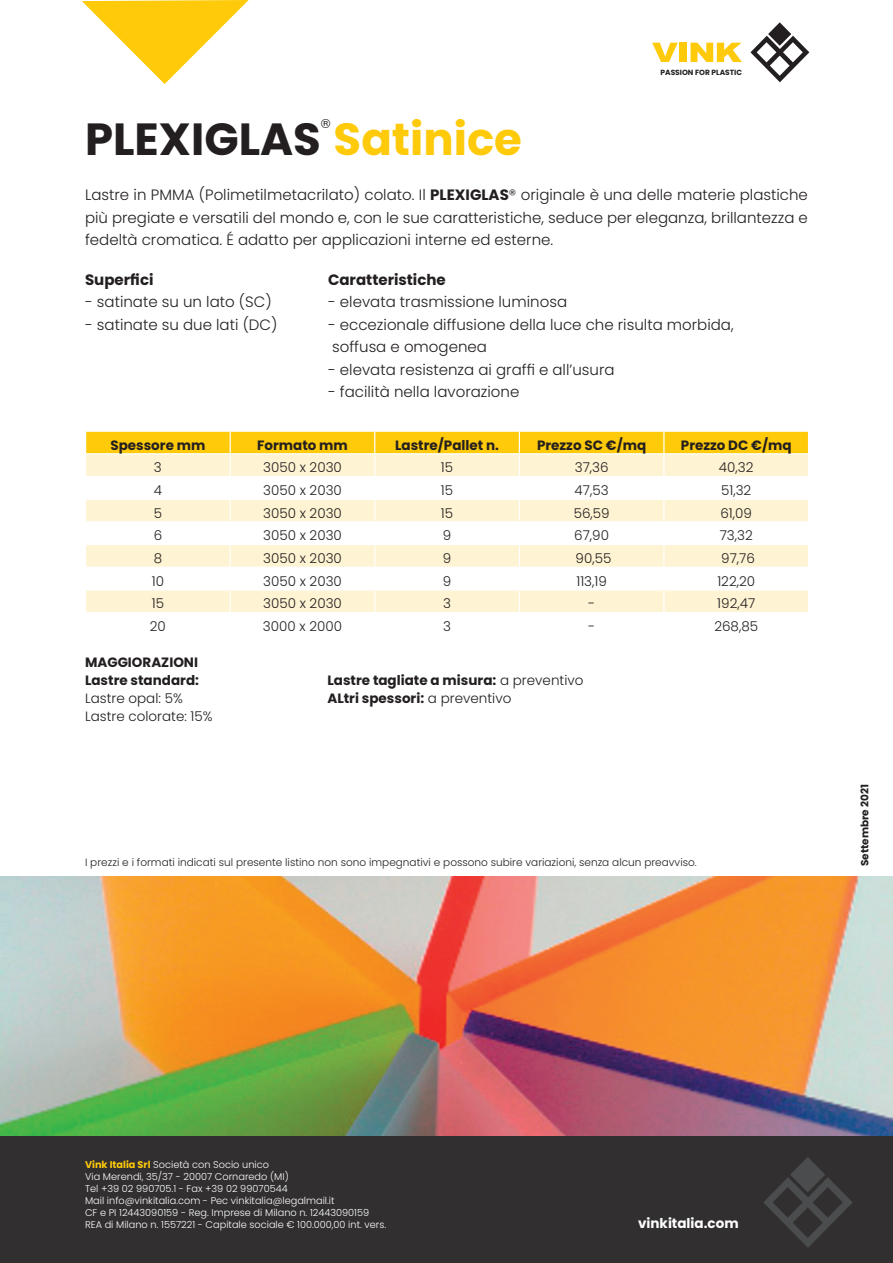
<style>
.page{position:relative;width:893px;height:1263px;background:#fff}
.page>*{position:absolute;margin:0;border:0;box-sizing:border-box;transform-origin:0 0}
.t1{font:700 45px "Poppins";color:#231f20}
.t2{font:300 15px/22.5px "Poppins";color:#231f20;text-align:justify}
.t3{font:700 15px "Poppins";color:#231f20}
.t4{font:300 13.5px "Poppins";color:#231f20}
.t5{font:700 13.5px "Poppins";color:#231f20}
.t6{font:700 13.5px "Poppins";color:#fff}
.t7{font:12.45px "Helvetica";color:#231f20}
.t8{font:300 10.5px "Poppins";color:#231f20}
.t9{font:700 10.5px "Poppins";color:#231f20}
.t10{font:300 9.75px/12px "Poppins";color:#fff}
.t11{font:700 7.5px "Poppins";color:#231f20}
.s1{color:#feca0a}
.s2{font-weight:700}
.s3{font-weight:300}
.s4{font-weight:700;color:#feca0a}
</style>
<div class="page">
<div style="left:0;top:1135px;width:893px;height:128px;background:#312f30"></div>
<svg style="left:763px;top:1157px;width:90px;height:91px"></svg>
<svg style="left:652px;top:43px;width:26px;height:19px"></svg>
<div style="left:679px;top:43px;width:7px;height:19px;background:#feca0a"></div>
<svg style="left:691px;top:43px;width:51px;height:19px"></svg>
<svg style="left:750px;top:22px;width:59px;height:60px"></svg>
<img style="left:0;top:876px;width:893px;height:259px">
<svg style="left:85px;top:431px;width:724px;height:181px"></svg>
<svg style="left:82px;top:0;width:167px;height:84px"></svg>
<p class="t7" style="left:321px;top:114px;width:11px">®</p>
<p class="t1" style="left:85px;top:114px;width:438px">PLEXIGLAS <span class="s1">Satinice</span></p>
<p class="t11" style="left:660px;top:68px;width:83px">PASSION FOR PLASTIC</p>
<p class="t2" style="left:85px;top:184px;width:724px">Lastre in PMMA (Polimetilmetacrilato) colato. Il <span class="s2">PLEXIGLAS</span>® originale è una delle materie plastiche più pregiate e versatili del mondo e, con le sue caratteristiche, seduce per eleganza, brillantezza e fedeltà cromatica. É adatto per applicazioni interne ed esterne.</p>
<p class="t3" style="left:85px;top:271px;width:70px">Superfici</p>
<p class="t2" style="left:85px;top:291px;width:188px">- satinate su un lato (SC)</p>
<p class="t2" style="left:85px;top:313px;width:194px">- satinate su due lati (DC)</p>
<p class="t3" style="left:328px;top:271px;width:119px">Caratteristiche</p>
<p class="t2" style="left:328px;top:291px;width:241px">- elevata trasmissione luminosa</p>
<p class="t2" style="left:328px;top:313px;width:407px">- eccezionale diffusione della luce che risulta morbida,</p>
<p class="t2" style="left:332px;top:336px;width:156px">soffusa e omogenea</p>
<p class="t2" style="left:328px;top:358px;width:288px">- elevata resistenza ai graffi e all’usura</p>
<p class="t2" style="left:328px;top:381px;width:193px">- facilità nella lavorazione</p>
<p class="t5" style="left:110px;top:437px;width:96px">Spessore mm</p>
<p class="t5" style="left:257px;top:437px;width:92px">Formato mm</p>
<p class="t5" style="left:395px;top:437px;width:105px">Lastre/Pallet n.</p>
<p class="t5" style="left:537px;top:437px;width:111px">Prezzo SC €/mq</p>
<p class="t5" style="left:681px;top:437px;width:112px">Prezzo DC €/mq</p>
<p class="t4" style="left:154px;top:460px;width:9px">3</p>
<p class="t4" style="left:263px;top:460px;width:80px">3050 x 2030</p>
<p class="t4" style="left:441px;top:460px;width:14px">15</p>
<p class="t4" style="left:575px;top:460px;width:35px">37,36</p>
<p class="t4" style="left:719px;top:460px;width:36px">40,32</p>
<p class="t4" style="left:154px;top:482px;width:10px">4</p>
<p class="t4" style="left:263px;top:482px;width:80px">3050 x 2030</p>
<p class="t4" style="left:441px;top:482px;width:14px">15</p>
<p class="t4" style="left:575px;top:482px;width:36px">47,53</p>
<p class="t4" style="left:721px;top:482px;width:32px">51,32</p>
<p class="t4" style="left:154px;top:505px;width:10px">5</p>
<p class="t4" style="left:263px;top:505px;width:80px">3050 x 2030</p>
<p class="t4" style="left:441px;top:505px;width:14px">15</p>
<p class="t4" style="left:574px;top:505px;width:37px">56,59</p>
<p class="t4" style="left:720px;top:505px;width:33px">61,09</p>
<p class="t4" style="left:154px;top:528px;width:10px">6</p>
<p class="t4" style="left:263px;top:528px;width:80px">3050 x 2030</p>
<p class="t4" style="left:443px;top:528px;width:10px">9</p>
<p class="t4" style="left:574px;top:528px;width:36px">67,90</p>
<p class="t4" style="left:720px;top:528px;width:35px">73,32</p>
<p class="t4" style="left:154px;top:550px;width:10px">8</p>
<p class="t4" style="left:263px;top:550px;width:80px">3050 x 2030</p>
<p class="t4" style="left:443px;top:550px;width:10px">9</p>
<p class="t4" style="left:576px;top:550px;width:37px">90,55</p>
<p class="t4" style="left:721px;top:550px;width:35px">97,76</p>
<p class="t4" style="left:152px;top:573px;width:14px">10</p>
<p class="t4" style="left:263px;top:573px;width:80px">3050 x 2030</p>
<p class="t4" style="left:443px;top:573px;width:10px">9</p>
<p class="t4" style="left:576px;top:573px;width:32px">113,19</p>
<p class="t4" style="left:717px;top:573px;width:39px">122,20</p>
<p class="t4" style="left:152px;top:596px;width:14px">15</p>
<p class="t4" style="left:263px;top:596px;width:80px">3050 x 2030</p>
<p class="t4" style="left:443px;top:596px;width:9px">3</p>
<p class="t4" style="left:588px;top:596px;width:9px">-</p>
<p class="t4" style="left:717px;top:596px;width:39px">192,47</p>
<p class="t4" style="left:150px;top:618px;width:18px">20</p>
<p class="t4" style="left:263px;top:618px;width:81px">3000 x 2000</p>
<p class="t4" style="left:443px;top:618px;width:9px">3</p>
<p class="t4" style="left:588px;top:618px;width:9px">-</p>
<p class="t4" style="left:714px;top:618px;width:45px">268,85</p>
<p class="t5" style="left:85px;top:654px;width:115px">MAGGIORAZIONI</p>
<p class="t5" style="left:85px;top:672px;width:115px">Lastre standard:</p>
<p class="t4" style="left:85px;top:690px;width:99px">Lastre opal: 5%</p>
<p class="t4" style="left:85px;top:708px;width:129px">Lastre colorate: 15%</p>
<p class="t5" style="left:327px;top:672px;width:258px">Lastre tagliate a misura: <span class="s3">a preventivo</span></p>
<p class="t5" style="left:327px;top:690px;width:185px">ALtri spessori: <span class="s3">a preventivo</span></p>
<p class="t8" style="left:85px;top:856px;width:613px">I prezzi e i formati indicati sul presente listino non sono impegnativi e possono subire variazioni, senza alcun preavviso.</p>
<p class="t9" style="left:859px;top:866px;width:84px;rotate:-90deg">Settembre 2021</p>
<p class="t10" style="left:85px;top:1158px;width:303px"><span class="s4">Vink Italia Srl</span> Società con Socio unico<br>Via Merendi, 35/37 - 20007 Cornaredo (MI)<br>Tel +39 02 990705.1 - Fax +39 02 99070544<br>Mail info@vinkitalia.com - Pec vinkitalia@legalmail.it<br>CF e PI 12443090159 - Reg. Imprese di Milano n. 12443090159<br>REA di Milano n. 1557221 - Capitale sociale € 100.000,00 int. vers.</p>
<p class="t6" style="left:638px;top:1215px;width:102px">vinkitalia.com</p>
</div>
